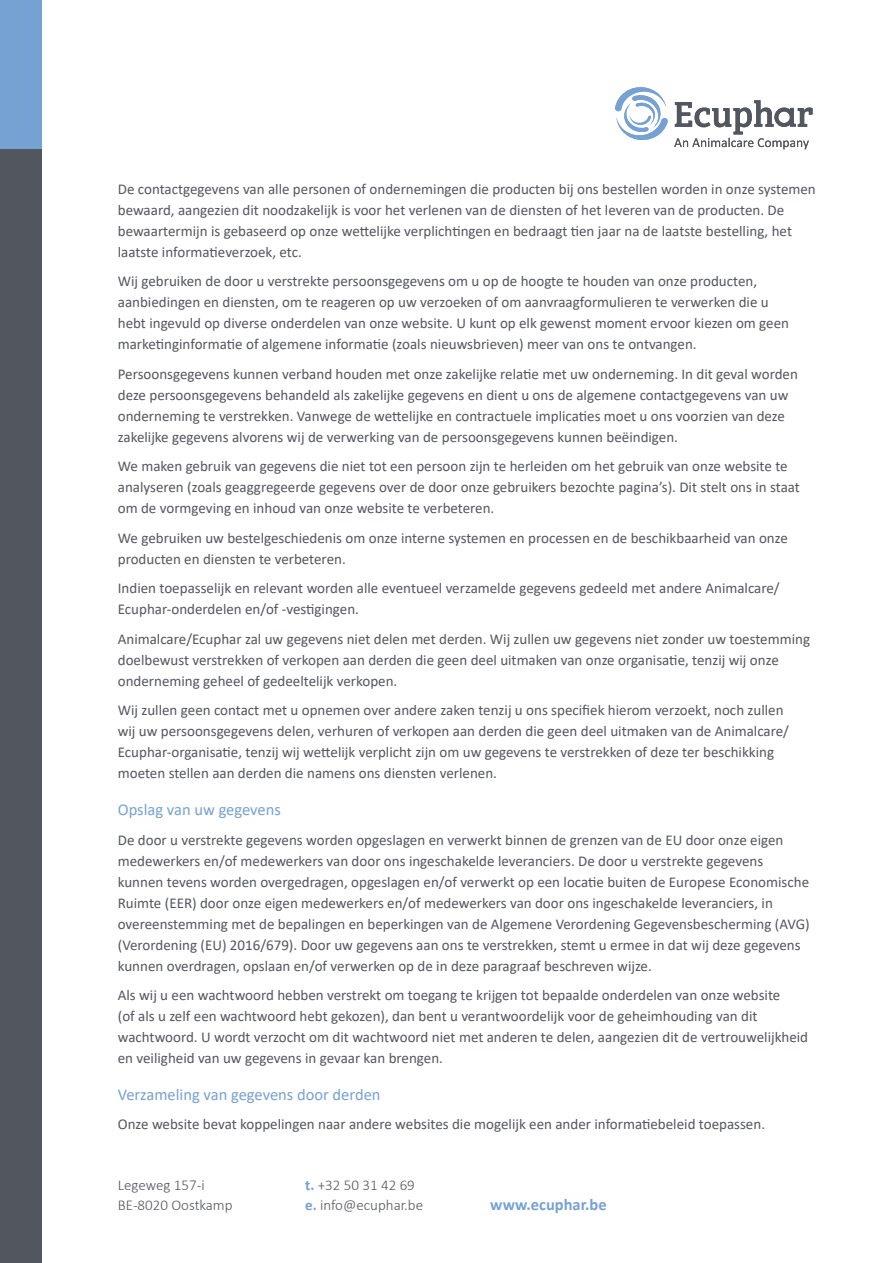
<style>
.page{position:relative;width:893px;height:1263px;background:#fff}
.page>*{position:absolute;margin:0;border:0;box-sizing:border-box;transform-origin:0 0}
.Tussentitel{font:16.5px "Calibri";color:#76a1d3}
.t1{font:700 16.5px "Calibri";color:#76a1d3}
.Body{font:15px/21px "Calibri";color:#52575f}
.t2{font:300 15px/19.5px "Calibri";color:#52575f}
.s1{font-weight:700;color:#76a1d3}
</style>
<div class="page">
<div style="left:0;top:0;width:41px;height:149px;background:#76a1d3"></div>
<div style="left:0;top:149px;width:41px;height:1114px;background:#52575f"></div>
<svg style="left:674px;top:100px;width:138px;height:49px"></svg>
<svg style="left:615px;top:87px;width:53px;height:53px"></svg>
<p class="Body" style="left:118px;top:178px;width:699px">De contactgegevens van alle personen of ondernemingen die producten bij ons bestellen worden in onze systemen bewaard, aangezien dit noodzakelijk is voor het verlenen van de diensten of het leveren van de producten. De bewaartermijn is gebaseerd op onze wettelijke verplichtingen en bedraagt tien jaar na de laatste bestelling, het laatste informatieverzoek, etc.</p>
<p class="Body" style="left:118px;top:270px;width:673px">Wij gebruiken de door u verstrekte persoonsgegevens om u op de hoogte te houden van onze producten, aanbiedingen en diensten, om te reageren op uw verzoeken of om aanvraagformulieren te verwerken die u hebt ingevuld op diverse onderdelen van onze website. U kunt op elk gewenst moment ervoor kiezen om geen marketinginformatie of algemene informatie (zoals nieuwsbrieven) meer van ons te ontvangen.</p>
<p class="Body" style="left:118px;top:363px;width:682px">Persoonsgegevens kunnen verband houden met onze zakelijke relatie met uw onderneming. In dit geval worden deze persoonsgegevens behandeld als zakelijke gegevens en dient u ons de algemene contactgegevens van uw onderneming te verstrekken. Vanwege de wettelijke en contractuele implicaties moet u ons voorzien van deze zakelijke gegevens alvorens wij de verwerking van de persoonsgegevens kunnen beëindigen.</p>
<p class="Body" style="left:118px;top:455px;width:684px">We maken gebruik van gegevens die niet tot een persoon zijn te herleiden om het gebruik van onze website te analyseren (zoals geaggregeerde gegevens over de door onze gebruikers bezochte pagina’s). Dit stelt ons in staat om de vormgeving en inhoud van onze website te verbeteren.</p>
<p class="Body" style="left:118px;top:527px;width:672px">We gebruiken uw bestelgeschiedenis om onze interne systemen en processen en de beschikbaarheid van onze producten en diensten te verbeteren.</p>
<p class="Body" style="left:118px;top:577px;width:663px">Indien toepasselijk en relevant worden alle eventueel verzamelde gegevens gedeeld met andere Animalcare/<br>Ecuphar-onderdelen en/of -vestigingen.</p>
<p class="Body" style="left:118px;top:628px;width:694px">Animalcare/Ecuphar zal uw gegevens niet delen met derden. Wij zullen uw gegevens niet zonder uw toestemming doelbewust verstrekken of verkopen aan derden die geen deel uitmaken van onze organisatie, tenzij wij onze onderneming geheel of gedeeltelijk verkopen.</p>
<p class="Body" style="left:118px;top:699px;width:673px">Wij zullen geen contact met u opnemen over andere zaken tenzij u ons specifiek hierom verzoekt, noch zullen wij uw persoonsgegevens delen, verhuren of verkopen aan derden die geen deel uitmaken van de Animalcare/ Ecuphar-organisatie, tenzij wij wettelijk verplicht zijn om uw gegevens te verstrekken of deze ter beschikking moeten stellen aan derden die namens ons diensten verlenen.</p>
<p class="Tussentitel" style="left:118px;top:798px;width:165px">Opslag van uw gegevens</p>
<p class="Body" style="left:118px;top:829px;width:693px">De door u verstrekte gegevens worden opgeslagen en verwerkt binnen de grenzen van de EU door onze eigen medewerkers en/of medewerkers van door ons ingeschakelde leveranciers. De door u verstrekte gegevens kunnen tevens worden overgedragen, opgeslagen en/of verwerkt op een locatie buiten de Europese Economische Ruimte (EER) door onze eigen medewerkers en/of medewerkers van door ons ingeschakelde leveranciers, in overeenstemming met de bepalingen en beperkingen van de Algemene Verordening Gegevensbescherming (AVG) (Verordening (EU) 2016/679). Door uw gegevens aan ons te verstrekken, stemt u ermee in dat wij deze gegevens kunnen overdragen, opslaan en/of verwerken op de in deze paragraaf beschreven wijze.</p>
<p class="Body" style="left:118px;top:984px;width:692px">Als wij u een wachtwoord hebben verstrekt om toegang te krijgen tot bepaalde onderdelen van onze website<br>(of als u zelf een wachtwoord hebt gekozen), dan bent u verantwoordelijk voor de geheimhouding van dit wachtwoord. U wordt verzocht om dit wachtwoord niet met anderen te delen, aangezien dit de vertrouwelijkheid en veiligheid van uw gegevens in gevaar kan brengen.</p>
<p class="Tussentitel" style="left:118px;top:1083px;width:264px">Verzameling van gegevens door derden</p>
<p class="Body" style="left:118px;top:1113px;width:649px">Onze website bevat koppelingen naar andere websites die mogelijk een ander informatiebeleid toepassen.</p>
<p class="t2" style="left:118px;top:1175px;width:116px">Legeweg 157-i<br>BE-8020 Oostkamp</p>
<p class="t2" style="left:305px;top:1175px;width:111px"><span class="s1">t.</span> +32 50 31 42 69</p>
<p class="t2" style="left:305px;top:1195px;width:119px"><span class="s1">e.</span> info@ecuphar.be</p>
<p class="t1" style="left:490px;top:1192px;width:118px">www.ecuphar.be</p>
</div>
